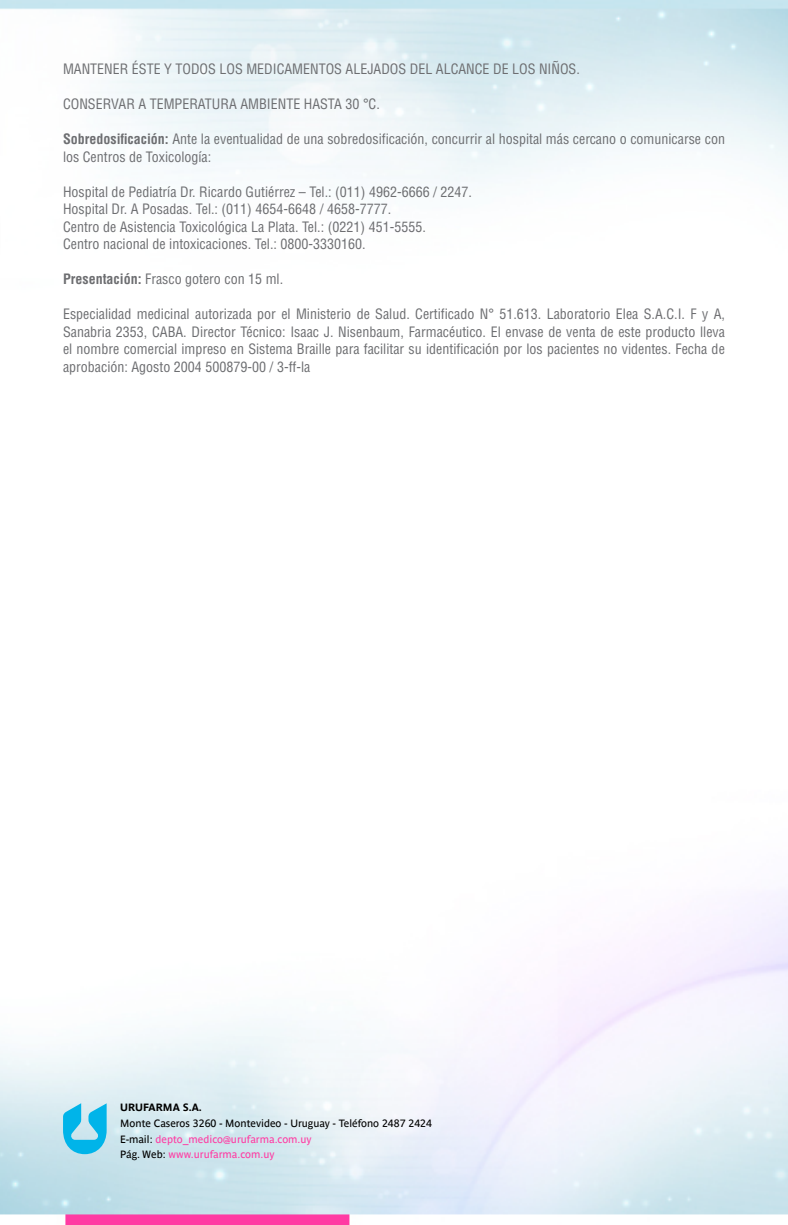
<style>
.page{position:relative;width:788px;height:1225px;background:#fff}
.page>*{position:absolute;margin:0;border:0;box-sizing:border-box;transform-origin:0 0}
.t1{font:condensed 14px/17.5px "Helvetica LT Std";color:#6d6e71}
.t2{font:10.5px/15.8px "Parisine Std";color:#000}
.t3{font:700 10.5px "Parisine Std";color:#000}
.s1{font-weight:700}
.s2{color:#ff3ba3}
</style>
<div class="page">
<img style="left:0;top:0;width:788px;height:1225px">
<svg style="left:63px;top:1103px;width:44px;height:51px;background:#54c8eb"></svg>
<p class="t1" style="left:63px;top:60px;width:518px">MANTENER ÉSTE Y TODOS LOS MEDICAMENTOS ALEJADOS DEL ALCANCE DE LOS NIÑOS.</p>
<p class="t1" style="left:63px;top:95px;width:318px">CONSERVAR A TEMPERATURA AMBIENTE HASTA 30 °C.</p>
<p class="t1" style="left:63px;top:130px;width:663px"><span class="s1">Sobredosificación:</span> Ante la eventualidad de una sobredosificación, concurrir al hospital más cercano o comunicarse con los Centros de Toxicología:</p>
<p class="t1" style="left:63px;top:183px;width:410px">Hospital de Pediatría Dr. Ricardo Gutiérrez – Tel.: (011) 4962-6666 / 2247.<br>Hospital Dr. A Posadas. Tel.: (011) 4654-6648 / 4658-7777.<br>Centro de Asistencia Toxicológica La Plata. Tel.: (0221) 451-5555.<br>Centro nacional de intoxicaciones. Tel.: 0800-3330160.</p>
<p class="t1" style="left:63px;top:270px;width:222px"><span class="s1">Presentación:</span> Frasco gotero con 15 ml.</p>
<p class="t1" style="left:63px;top:305px;width:663px;text-align:justify">Especialidad medicinal autorizada por el Ministerio de Salud. Certificado N° 51.613. Laboratorio Elea S.A.C.I. F y A, Sanabria 2353, CABA. Director Técnico: Isaac J. Nisenbaum, Farmacéutico. El envase de venta de este producto lleva el nombre comercial impreso en Sistema Braille para facilitar su identificación por los pacientes no videntes. Fecha de aprobación: Agosto 2004 500879-00 / 3-ff-la</p>
<p class="t3" style="left:120px;top:1101px;width:83px">URUFARMA S.A.</p>
<p class="t2" style="left:120px;top:1115px;width:313px">Monte Caseros 3260 - Montevideo - Uruguay - Teléfono 2487 2424<br>E-mail: <span class="s2">depto_medico@urufarma.com.uy<br></span>Pág. Web: <span class="s2">www.urufarma.com.uy</span></p>
</div>
